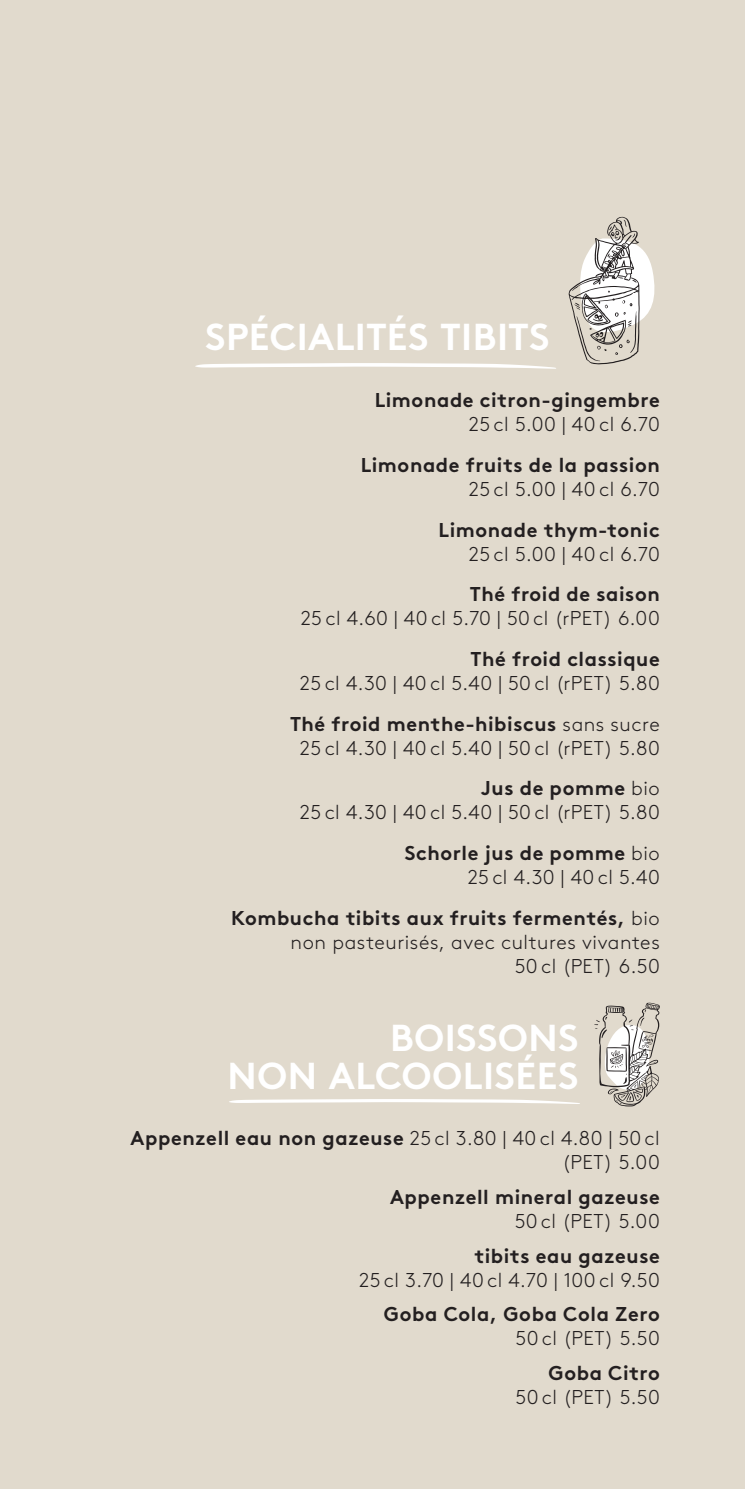
<style>
.page{position:relative;width:745px;height:1489px;background:#fff}
.page>*{position:absolute;margin:0;border:0;box-sizing:border-box;transform-origin:0 0}
.Titel{font:700 37.5px/37.5px "Brown Std";letter-spacing:.015em;color:#fff;text-align:right}
.Produkt{font:300 20px/24px "Brown Std";letter-spacing:.025em;color:#231f20;text-align:right}
.Produkt-2{font:700 20px/24px "Brown Std";letter-spacing:.03em;color:#231f20;text-align:right}
.s1{font-weight:300}
.s2{font-weight:700}
</style>
<div class="page">
<div style="left:0;top:0;width:744px;height:1488px;background:#e1dacd"></div>
<svg style="left:195px;top:363px;width:361px;height:6px"></svg>
<svg style="left:229px;top:1099px;width:347px;height:4px"></svg>
<svg style="left:568px;top:217px;width:87px;height:147px"></svg>
<svg style="left:594px;top:1002px;width:65px;height:104px"></svg>
<p class="Titel" style="left:205px;top:318px;width:345px">SPÉCIALITÉS TIBITS</p>
<p class="Produkt-2" style="left:374px;top:388px;width:286px">Limonade citron-gingembre<br><span class="s1">25 cl 5.00 | 40 cl 6.70</span></p>
<p class="Produkt-2" style="left:360px;top:453px;width:300px">Limonade fruits de la passion<br><span class="s1">25 cl 5.00 | 40 cl 6.70</span></p>
<p class="Produkt-2" style="left:438px;top:517px;width:222px">Limonade thym-tonic<br><span class="s1">25 cl 5.00 | 40 cl 6.70</span></p>
<p class="Produkt" style="left:300px;top:583px;width:360px"><span class="s2">Thé froid de saison<br></span>25 cl 4.60 | 40 cl 5.70 | 50 cl (rPET) 6.00</p>
<p class="Produkt" style="left:300px;top:647px;width:361px"><span class="s2">Thé froid classique<br></span>25 cl 4.30 | 40 cl 5.40 | 50 cl (rPET) 5.80</p>
<p class="Produkt" style="left:290px;top:712px;width:371px;text-align:center"><span class="s2">Thé froid menthe-hibiscus</span> sans sucre<br>25 cl 4.30 | 40 cl 5.40 | 50 cl (rPET) 5.80</p>
<p class="Produkt" style="left:300px;top:776px;width:361px"><span class="s2">Jus de pomme</span> bio<br>25 cl 4.30 | 40 cl 5.40 | 50 cl (rPET) 5.80</p>
<p class="Produkt" style="left:404px;top:841px;width:256px"><span class="s2">Schorle jus de pomme</span> bio<br>25 cl 4.30 | 40 cl 5.40</p>
<p class="Produkt" style="left:231px;top:906px;width:430px"><span class="s2">Kombucha tibits aux fruits fermentés,</span> bio non pasteurisés, avec cultures vivantes<br>50 cl (PET) 6.50</p>
<p class="Titel" style="left:227px;top:1019px;width:352px">BOISSONS<br>NON ALCOOLISÉES</p>
<p class="Produkt" style="left:130px;top:1126px;width:530px"><span class="s2">Appenzell eau non gazeuse</span> 25 cl 3.80 | 40 cl 4.80 | 50 cl (PET) 5.00</p>
<p class="Produkt-2" style="left:390px;top:1184px;width:271px">Appenzell mineral gazeuse<br><span class="s1">50 cl (PET) 5.00</span></p>
<p class="Produkt" style="left:359px;top:1243px;width:302px"><span class="s2">tibits eau gazeuse<br></span>25 cl 3.70 | 40 cl 4.70 | 100 cl 9.50</p>
<p class="Produkt-2" style="left:383px;top:1301px;width:277px">Goba Cola, Goba Cola Zero<br><span class="s1">50 cl (PET) 5.50</span></p>
<p class="Produkt" style="left:515px;top:1361px;width:146px"><span class="s2">Goba Citro<br></span>50 cl (PET) 5.50</p>
</div>
